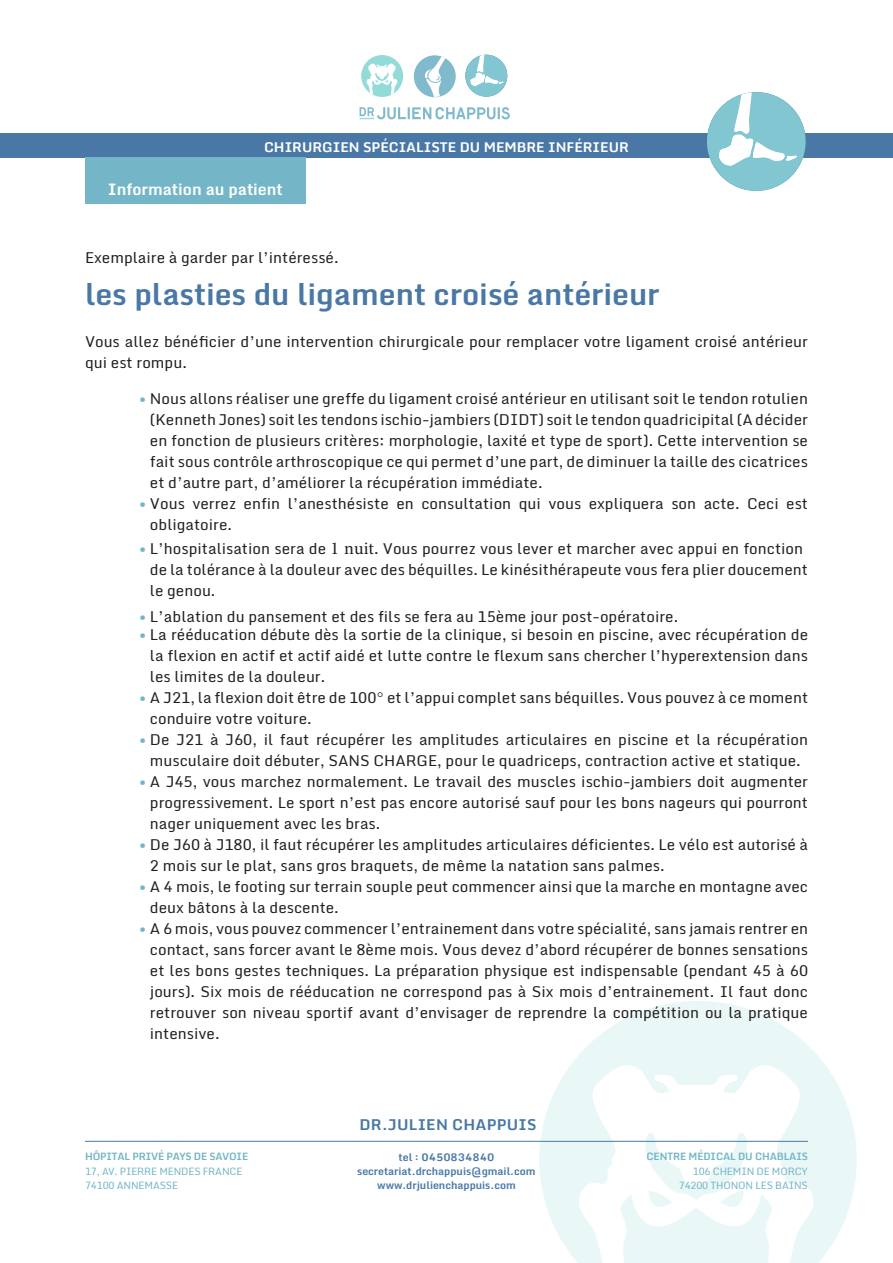
<style>
.page{position:relative;width:893px;height:1263px;background:#fff}
.page>*{position:absolute;margin:0;border:0;box-sizing:border-box;transform-origin:0 0}
.t1{font:700 30px "Monda";color:#4978a6}
.t2{font:700 15.9px "Monda";color:#fff}
.t3{font:15px/21px "Monda";color:#231f20}
.t4{font:700 15px "Monda";letter-spacing:.015em;color:#4978a6}
.t5{font:700 13.5px "Monda";color:#fff}
.t6{font:700 10.5px/14.2px "Monda";color:#4978a6;text-align:center}
.t7{font:10.2px/14.2px "Monda";letter-spacing:-.015em;color:#74b6c7}
.t8{font:700 10.2px "Monda";letter-spacing:-.01em;color:#74b6c7;scale:.96 1}
.s1{color:#74b6c7}
.s2{font-family:"Minion Pro";font-size:18px}
</style>
<div class="page">
<svg style="left:539px;top:1001px;width:318px;height:262px;fill:#e9f7f7"></svg>
<svg style="left:576px;top:1063px;width:240px;height:200px"></svg>
<div style="left:0;top:133px;width:893px;height:24px;background:#4978a6"></div>
<svg style="left:360px;top:107px;width:150px;height:12px"></svg>
<div style="left:361px;top:55px;width:42px;height:42px;background:#93dbd9;border-radius:50%"></div>
<svg style="left:366px;top:63px;width:32px;height:34px"></svg>
<div style="left:465px;top:55px;width:42px;height:42px;background:#82c6d2;border-radius:50%"></div>
<svg style="left:470px;top:55px;width:34px;height:31px"></svg>
<div style="left:414px;top:55px;width:42px;height:42px;background:#81bacd;border-radius:50%"></div>
<svg style="left:425px;top:55px;width:23px;height:42px"></svg>
<hr style="left:85px;top:1141px;width:723px;height:1px;background:#4978a6">
<div style="left:85px;top:157px;width:221px;height:47px;background:#74b6c7"></div>
<div style="left:707px;top:92px;width:99px;height:99px;background:#82c6d2;border-radius:50%"></div>
<svg style="left:719px;top:92px;width:78px;height:74px"></svg>
<p class="t5" style="left:264px;top:136px;width:366px">CHIRURGIEN SPÉCIALISTE DU MEMBRE INFÉRIEUR</p>
<p class="t2" style="left:108px;top:176px;width:177px">Information au patient</p>
<p class="t3" style="left:85px;top:247px;width:255px">Exemplaire à garder par l’intéressé.</p>
<p class="t1" style="left:85px;top:268px;width:576px">les plasties du ligament croisé antérieur</p>
<p class="t3" style="left:85px;top:331px;width:724px">Vous allez bénéficier d’une intervention chirurgicale pour remplacer votre ligament croisé antérieur qui est rompu.</p>
<p class="t3" style="left:150px;top:388px;width:660px;text-align:justify;text-indent:-11px"><span class="s1">•</span> Nous allons réaliser une greffe du ligament croisé antérieur en utilisant soit le tendon rotulien (Kenneth Jones) soit les tendons ischio-jambiers (DIDT) soit le tendon quadricipital (A décider en fonction de plusieurs critères: morphologie, laxité et type de sport). Cette intervention se fait sous contrôle arthroscopique ce qui permet d’une part, de diminuer la taille des cicatrices et d’autre part, d’améliorer la récupération immédiate.</p>
<p class="t3" style="left:150px;top:493px;width:660px;text-indent:-11px"><span class="s1">•</span> Vous verrez enfin l’anesthésiste en consultation qui vous expliquera son acte. Ceci est obligatoire.</p>
<p class="t3" style="left:150px;top:539px;width:660px;line-height:20.5px;text-indent:-11px"><span class="s1">•</span> L’hospitalisation sera de <span class="s2">1 nuit</span>. Vous pourrez vous lever et marcher avec appui en fonction de la tolérance à la douleur avec des béquilles. Le kinésithérapeute vous fera plier doucement le genou.</p>
<p class="t3" style="left:139px;top:606px;width:541px"><span class="s1">•</span> L’ablation du pansement et des fils se fera au 15ème jour post-opératoire.</p>
<p class="t3" style="left:150px;top:624px;width:660px;text-align:justify;text-indent:-11px"><span class="s1">•</span> La rééducation débute dès la sortie de la clinique, si besoin en piscine, avec récupération de la flexion en actif et actif aidé et lutte contre le flexum sans chercher l’hyperextension dans les limites de la douleur.</p>
<p class="t3" style="left:150px;top:687px;width:660px;text-indent:-11px"><span class="s1">•</span> A J21, la flexion doit être de 100° et l’appui complet sans béquilles. Vous pouvez à ce moment conduire votre voiture.</p>
<p class="t3" style="left:139px;top:729px;width:670px;text-align:center"><span class="s1">•</span> De J21 à J60, il faut récupérer les amplitudes articulaires en piscine et la récupération musculaire doit débuter, SANS CHARGE, pour le quadriceps, contraction active et statique.</p>
<p class="t3" style="left:150px;top:771px;width:660px;text-align:justify;text-indent:-11px"><span class="s1">•</span> A J45, vous marchez normalement. Le travail des muscles ischio-jambiers doit augmenter progressivement. Le sport n’est pas encore autorisé sauf pour les bons nageurs qui pourront nager uniquement avec les bras.</p>
<p class="t3" style="left:150px;top:834px;width:660px;text-indent:-11px"><span class="s1">•</span> De J60 à J180, il faut récupérer les amplitudes articulaires déficientes. Le vélo est autorisé à<br>2 mois sur le plat, sans gros braquets, de même la natation sans palmes.</p>
<p class="t3" style="left:150px;top:876px;width:660px;text-indent:-11px"><span class="s1">•</span> A 4 mois, le footing sur terrain souple peut commencer ainsi que la marche en montagne avec deux bâtons à la descente.</p>
<p class="t3" style="left:150px;top:918px;width:660px;text-align:justify;text-indent:-11px"><span class="s1">•</span> A 6 mois, vous pouvez commencer l’entrainement dans votre spécialité, sans jamais rentrer en contact, sans forcer avant le 8ème mois. Vous devez d’abord récupérer de bonnes sensations et les bons gestes techniques. La préparation physique est indispensable (pendant 45 à 60 jours). Six mois de rééducation ne correspond pas à Six mois d’entrainement. Il faut donc retrouver son niveau sportif avant d’envisager de reprendre la compétition ou la pratique intensive.</p>
<p class="t8" style="left:85px;top:1148px;width:171px">HÔPITAL PRIVÉ PAYS DE SAVOIE</p>
<p class="t7" style="left:85px;top:1164px;width:159px">17, AV. PIERRE MENDES FRANCE<br>74100 ANNEMASSE</p>
<p class="t4" style="left:359px;top:1112px;width:179px">DR.JULIEN CHAPPUIS</p>
<p class="t6" style="left:357px;top:1149px;width:180px">tel : 0450834840 secretariat.drchappuis@gmail.com www.drjulienchappuis.com</p>
<p class="t8" style="left:647px;top:1148px;width:170px">CENTRE MÉDICAL DU CHABLAIS</p>
<p class="t7" style="left:679px;top:1164px;width:131px;text-align:right">106 CHEMIN DE MORCY<br>74200 THONON LES BAINS</p>
</div>
